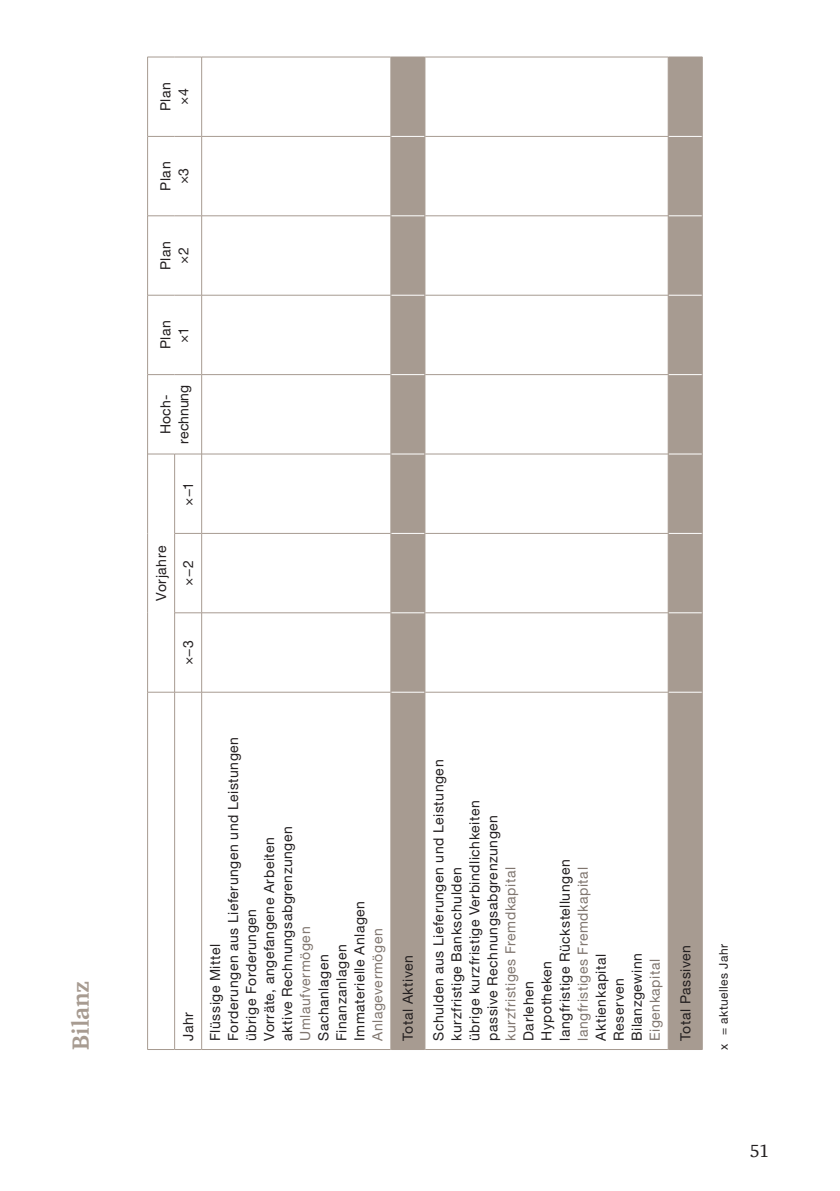
<style>
.page{position:relative;width:840px;height:1191px;background:#fff}
.page>*{position:absolute;margin:0;border:0;box-sizing:border-box;transform-origin:0 0}
.t1{font:700 24px "ITC Charter Com";color:#a79b91}
.t2{font:18px "ITC Charter Com";color:#231f20}
.t3{font:14px/18px "Helvetica Neue LT Std";letter-spacing:.04em;color:#231f20}
.t4{font:14px "Helvetica Neue LT Std";letter-spacing:.04em;color:#80766f}
.t5{font:14px/18px "Helvetica Neue LT Std";color:#231f20;text-align:center}
.t6{font:12px "Helvetica Neue LT Std";letter-spacing:.045em;color:#231f20}
</style>
<div class="page">
<div style="left:391px;top:58px;width:33px;height:991px;background:#a79b91"></div>
<div style="left:668px;top:58px;width:33px;height:991px;background:#a79b91"></div>
<hr style="left:391px;top:692px;width:33px;height:1px;background:#fff">
<hr style="left:391px;top:612px;width:33px;height:1px;background:#fff">
<hr style="left:391px;top:533px;width:33px;height:1px;background:#fff">
<hr style="left:391px;top:454px;width:33px;height:1px;background:#fff">
<hr style="left:391px;top:374px;width:33px;height:1px;background:#fff">
<hr style="left:391px;top:295px;width:33px;height:1px;background:#fff">
<hr style="left:391px;top:215px;width:33px;height:1px;background:#fff">
<hr style="left:391px;top:136px;width:33px;height:1px;background:#fff">
<hr style="left:668px;top:692px;width:33px;height:1px;background:#fff">
<hr style="left:668px;top:612px;width:33px;height:1px;background:#fff">
<hr style="left:668px;top:533px;width:33px;height:1px;background:#fff">
<hr style="left:668px;top:454px;width:33px;height:1px;background:#fff">
<hr style="left:668px;top:374px;width:33px;height:1px;background:#fff">
<hr style="left:668px;top:295px;width:33px;height:1px;background:#fff">
<hr style="left:668px;top:215px;width:33px;height:1px;background:#fff">
<hr style="left:668px;top:136px;width:33px;height:1px;background:#fff">
<hr style="left:147px;top:374px;width:1px;height:80px;background:#a79b91">
<hr style="left:147px;top:295px;width:1px;height:79px;background:#a79b91">
<hr style="left:147px;top:216px;width:1px;height:79px;background:#a79b91">
<hr style="left:147px;top:136px;width:1px;height:80px;background:#a79b91">
<hr style="left:147px;top:57px;width:1px;height:79px;background:#a79b91">
<svg style="left:148px;top:374px;width:53px;height:1px"></svg>
<svg style="left:148px;top:295px;width:53px;height:1px"></svg>
<svg style="left:148px;top:215px;width:53px;height:1px"></svg>
<svg style="left:148px;top:136px;width:53px;height:1px"></svg>
<svg style="left:148px;top:57px;width:53px;height:1px"></svg>
<svg style="left:147px;top:454px;width:54px;height:596px"></svg>
<hr style="left:202px;top:1049px;width:188px;height:1px;background:#a79b91">
<hr style="left:201px;top:692px;width:1px;height:357px;background:#a79b91">
<hr style="left:201px;top:613px;width:1px;height:79px;background:#a79b91">
<hr style="left:201px;top:533px;width:1px;height:80px;background:#a79b91">
<hr style="left:201px;top:454px;width:1px;height:79px;background:#a79b91">
<hr style="left:201px;top:374px;width:1px;height:80px;background:#a79b91">
<hr style="left:201px;top:295px;width:1px;height:79px;background:#a79b91">
<hr style="left:201px;top:216px;width:1px;height:79px;background:#a79b91">
<hr style="left:201px;top:136px;width:1px;height:80px;background:#a79b91">
<hr style="left:201px;top:57px;width:1px;height:79px;background:#a79b91">
<hr style="left:202px;top:692px;width:188px;height:1px;background:#a79b91">
<hr style="left:202px;top:612px;width:188px;height:1px;background:#a79b91">
<hr style="left:202px;top:533px;width:188px;height:1px;background:#a79b91">
<hr style="left:202px;top:454px;width:188px;height:1px;background:#a79b91">
<hr style="left:202px;top:374px;width:188px;height:1px;background:#a79b91">
<hr style="left:202px;top:295px;width:188px;height:1px;background:#a79b91">
<hr style="left:202px;top:215px;width:188px;height:1px;background:#a79b91">
<hr style="left:202px;top:136px;width:188px;height:1px;background:#a79b91">
<hr style="left:202px;top:57px;width:188px;height:1px;background:#a79b91">
<hr style="left:391px;top:1049px;width:33px;height:1px;background:#a79b91">
<hr style="left:390px;top:692px;width:1px;height:357px;background:#a79b91">
<hr style="left:390px;top:613px;width:1px;height:79px;background:#a79b91">
<hr style="left:390px;top:533px;width:1px;height:80px;background:#a79b91">
<hr style="left:390px;top:454px;width:1px;height:79px;background:#a79b91">
<hr style="left:390px;top:374px;width:1px;height:80px;background:#a79b91">
<hr style="left:390px;top:295px;width:1px;height:79px;background:#a79b91">
<hr style="left:390px;top:216px;width:1px;height:79px;background:#a79b91">
<hr style="left:390px;top:136px;width:1px;height:80px;background:#a79b91">
<hr style="left:390px;top:57px;width:1px;height:79px;background:#a79b91">
<hr style="left:391px;top:57px;width:33px;height:1px;background:#a79b91">
<hr style="left:425px;top:1049px;width:242px;height:1px;background:#a79b91">
<hr style="left:424px;top:692px;width:1px;height:357px;background:#a79b91">
<hr style="left:424px;top:613px;width:1px;height:79px;background:#a79b91">
<hr style="left:424px;top:533px;width:1px;height:80px;background:#a79b91">
<hr style="left:424px;top:454px;width:1px;height:79px;background:#a79b91">
<hr style="left:424px;top:374px;width:1px;height:80px;background:#a79b91">
<hr style="left:424px;top:295px;width:1px;height:79px;background:#a79b91">
<hr style="left:424px;top:216px;width:1px;height:79px;background:#a79b91">
<hr style="left:424px;top:136px;width:1px;height:80px;background:#a79b91">
<hr style="left:424px;top:57px;width:1px;height:79px;background:#a79b91">
<hr style="left:425px;top:692px;width:242px;height:1px;background:#a79b91">
<hr style="left:425px;top:612px;width:242px;height:1px;background:#a79b91">
<hr style="left:425px;top:533px;width:242px;height:1px;background:#a79b91">
<hr style="left:425px;top:454px;width:242px;height:1px;background:#a79b91">
<hr style="left:425px;top:374px;width:242px;height:1px;background:#a79b91">
<hr style="left:425px;top:295px;width:242px;height:1px;background:#a79b91">
<hr style="left:425px;top:215px;width:242px;height:1px;background:#a79b91">
<hr style="left:425px;top:136px;width:242px;height:1px;background:#a79b91">
<hr style="left:425px;top:57px;width:242px;height:1px;background:#a79b91">
<hr style="left:668px;top:1049px;width:33px;height:1px;background:#a79b91">
<hr style="left:667px;top:692px;width:1px;height:357px;background:#a79b91">
<hr style="left:667px;top:613px;width:1px;height:79px;background:#a79b91">
<hr style="left:667px;top:533px;width:1px;height:80px;background:#a79b91">
<hr style="left:667px;top:454px;width:1px;height:79px;background:#a79b91">
<hr style="left:667px;top:374px;width:1px;height:80px;background:#a79b91">
<hr style="left:667px;top:295px;width:1px;height:79px;background:#a79b91">
<hr style="left:667px;top:216px;width:1px;height:79px;background:#a79b91">
<hr style="left:667px;top:136px;width:1px;height:80px;background:#a79b91">
<hr style="left:667px;top:57px;width:1px;height:79px;background:#a79b91">
<hr style="left:668px;top:57px;width:33px;height:1px;background:#a79b91">
<hr style="left:701px;top:692px;width:1px;height:357px;background:#a79b91">
<hr style="left:701px;top:613px;width:1px;height:79px;background:#a79b91">
<hr style="left:701px;top:533px;width:1px;height:80px;background:#a79b91">
<hr style="left:701px;top:454px;width:1px;height:79px;background:#a79b91">
<hr style="left:701px;top:374px;width:1px;height:80px;background:#a79b91">
<hr style="left:701px;top:295px;width:1px;height:79px;background:#a79b91">
<hr style="left:701px;top:216px;width:1px;height:79px;background:#a79b91">
<hr style="left:701px;top:136px;width:1px;height:80px;background:#a79b91">
<hr style="left:701px;top:57px;width:1px;height:79px;background:#a79b91">
<h1 class="t1" style="left:66px;top:1049px;width:71px;rotate:-90deg">Bilanz</h1>
<p class="t3" style="left:156px;top:111px;width:30px;text-align:center;rotate:-90deg">Plan ×4</p>
<p class="t3" style="left:156px;top:191px;width:30px;text-align:center;rotate:-90deg">Plan ×3</p>
<p class="t3" style="left:156px;top:270px;width:30px;text-align:center;rotate:-90deg">Plan ×2</p>
<p class="t3" style="left:156px;top:349px;width:30px;text-align:center;rotate:-90deg">Plan ×1</p>
<p class="t5" style="left:156px;top:443px;width:60px;rotate:-90deg">Hoch&shy;rechnung</p>
<p class="t3" style="left:179px;top:506px;width:25px;rotate:-90deg">×−1</p>
<p class="t3" style="left:152px;top:600px;width:57px;rotate:-90deg">Vorjahre</p>
<p class="t3" style="left:179px;top:585px;width:26px;rotate:-90deg">×−2</p>
<p class="t3" style="left:179px;top:665px;width:27px;rotate:-90deg">×−3</p>
<p class="t3" style="left:179px;top:1041px;width:30px;rotate:-90deg">Jahr</p>
<p class="t3" style="left:206px;top:1041px;width:306px;rotate:-90deg">Flüssige Mittel<br>Forderungen aus Lieferungen und Leistungen übrige Forderungen<br>Vorräte, angefangene Arbeiten<br>aktive Rechnungsabgrenzungen</p>
<p class="t3" style="left:314px;top:1041px;width:142px;rotate:-90deg">Sachanlagen<br>Finanzanlagen<br>Immaterielle Anlagen</p>
<p class="t4" style="left:297px;top:1041px;width:116px;rotate:-90deg">Umlaufvermögen</p>
<p class="t4" style="left:369px;top:1041px;width:114px;rotate:-90deg">Anlagevermögen</p>
<p class="t3" style="left:392px;top:1041px;width:283px;line-height:30.6px;rotate:-90deg">Total Aktiven<br>Schulden aus Lieferungen und Leistungen</p>
<p class="t3" style="left:447px;top:1041px;width:242px;rotate:-90deg">kurzfristige Bankschulden<br>übrige kurzfristige Verbindlichkeiten passive Rechnungsabgrenzungen</p>
<p class="t4" style="left:502px;top:1041px;width:175px;rotate:-90deg">kurzfristiges Fremdkapital</p>
<p class="t3" style="left:519px;top:1041px;width:183px;rotate:-90deg">Darlehen<br>Hypotheken<br>langfristige Rückstellungen</p>
<p class="t4" style="left:574px;top:1041px;width:175px;rotate:-90deg">langfristiges Fremdkapital</p>
<p class="t3" style="left:591px;top:1041px;width:90px;rotate:-90deg">Aktienkapital<br>Reserven<br>Bilanzgewinn</p>
<p class="t4" style="left:646px;top:1041px;width:84px;rotate:-90deg">Eigenkapital</p>
<p class="t3" style="left:675px;top:1041px;width:98px;rotate:-90deg">Total Passiven</p>
<p class="t6" style="left:716px;top:1049px;width:107px;rotate:-90deg">x = aktuelles Jahr</p>
<p class="t2" style="left:749px;top:1139px;width:21px">51</p>
</div>
